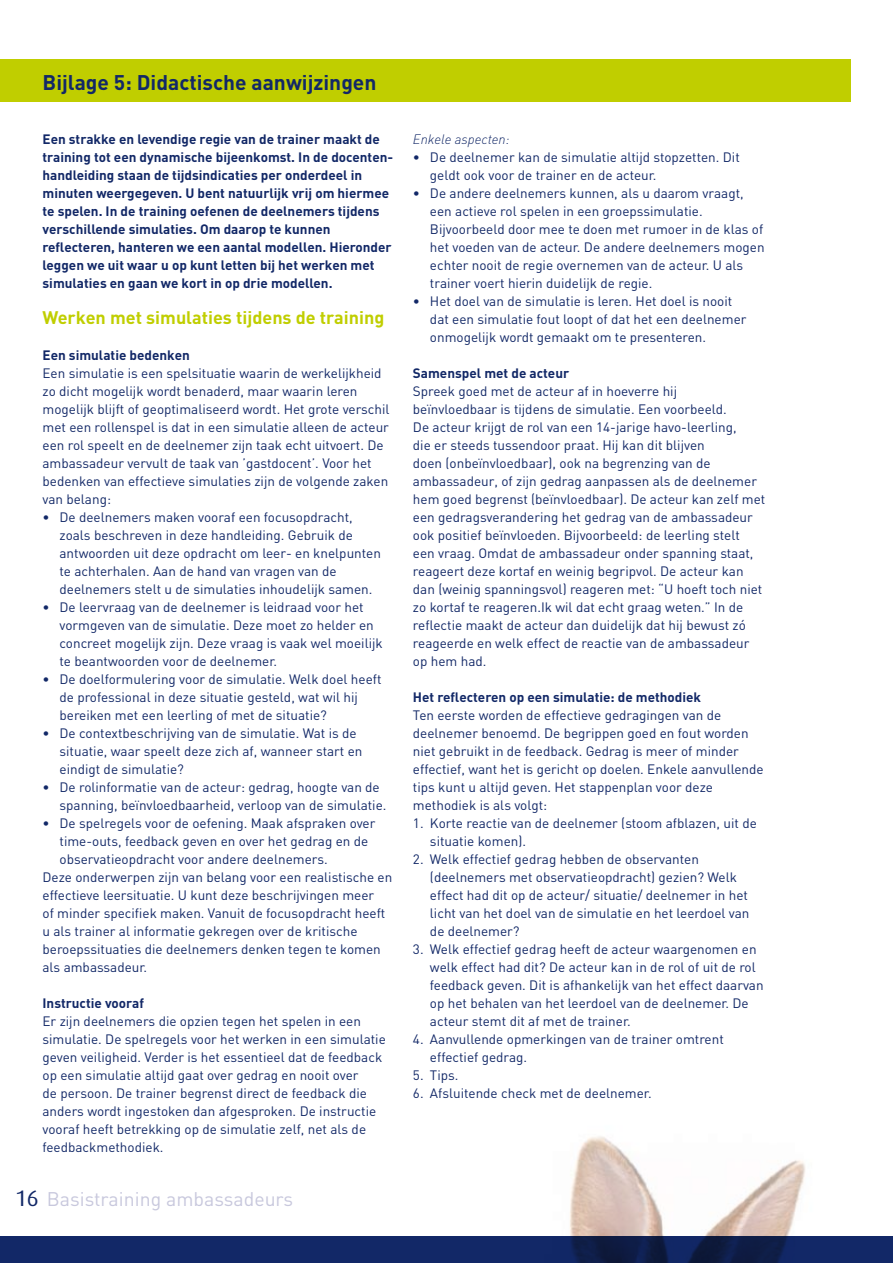
<style>
.page{position:relative;width:893px;height:1263px;background:#fff}
.page>*{position:absolute;margin:0;border:0;box-sizing:border-box;transform-origin:0 0}
.t1{font:700 21px "DIN";color:#122867}
.t2{font:19.5px "DIN";color:#c8c8dd}
.t3{font:700 18px "DIN";color:#c0ce00}
.t4{font:13.5px/18px "DIN";color:#122867}
.t5{font:700 13.5px/18px "DIN";color:#122867}
.t6{font:italic 300 13.5px "DIN";color:#122867}
.s1{font-family:"Dax";font-size:22.5px;color:#122867}
</style>
<div class="page">
<img style="left:570px;top:1136px;width:235px;height:100px">
<div style="left:0;top:60px;width:850px;height:42px;background:#c0ce00"></div>
<svg style="left:0;top:1236px;width:893px;height:27px;background:#11255f"></svg>
<h1 class="t1" style="left:43px;top:69px;width:335px">Bijlage 5: Didactische aanwijzingen</h1>
<p class="t5" style="left:43px;top:130px;width:351px">Een strakke en levendige regie van de trainer maakt de training tot een dynamische bijeenkomst. In de docenten&shy;handleiding staan de tijdsindicaties per onderdeel in minuten weergegeven. U bent natuurlijk vrij om hiermee te spelen. In de training oefenen de deelnemers tijdens verschillende simulaties. Om daarop te kunnen reflecteren, hanteren we een aantal modellen. Hieronder leggen we uit waar u op kunt letten bij het werken met simulaties en gaan we kort in op drie modellen.</p>
<h3 class="t3" style="left:43px;top:306px;width:343px">Werken met simulaties tijdens de training</h3>
<p class="t5" style="left:43px;top:346px;width:149px">Een simulatie bedenken</p>
<p class="t4" style="left:43px;top:364px;width:349px">Een simulatie is een spelsituatie waarin de werkelijkheid zo dicht mogelijk wordt benaderd, maar waarin leren mogelijk blijft of geoptimaliseerd wordt. Het grote verschil met een rollenspel is dat in een simulatie alleen de acteur een rol speelt en de deelnemer zijn taak echt uitvoert. De ambassadeur vervult de taak van ’gastdocent’. Voor het bedenken van effectieve simulaties zijn de volgende zaken van belang:</p>
<p class="t4" style="left:60px;top:508px;width:323px;text-indent:-17px">• De deelnemers maken vooraf een focusopdracht, zoals beschreven in deze handleiding. Gebruik de antwoorden uit deze opdracht om leer- en knelpunten te achterhalen. Aan de hand van vragen van de deelnemers stelt u de simulaties inhoudelijk samen.</p>
<p class="t4" style="left:60px;top:598px;width:325px;text-indent:-17px">• De leervraag van de deelnemer is leidraad voor het vormgeven van de simulatie. Deze moet zo helder en concreet mogelijk zijn. Deze vraag is vaak wel moeilijk te beantwoorden voor de deelnemer.</p>
<p class="t4" style="left:60px;top:670px;width:324px;text-indent:-17px">• De doelformulering voor de simulatie. Welk doel heeft de professional in deze situatie gesteld, wat wil hij bereiken met een leerling of met de situatie?</p>
<p class="t4" style="left:60px;top:724px;width:304px;text-indent:-17px">• De contextbeschrijving van de simulatie. Wat is de situatie, waar speelt deze zich af, wanneer start en eindigt de simulatie?</p>
<p class="t4" style="left:60px;top:778px;width:328px;text-indent:-17px">• De rolinformatie van de acteur: gedrag, hoogte van de spanning, beïnvloedbaarheid, verloop van de simulatie.</p>
<p class="t4" style="left:43px;top:814px;width:334px">• De spelregels voor de oefening. Maak afspraken over</p>
<p class="t4" style="left:60px;top:832px;width:310px">time-outs, feedback geven en over het gedrag en de</p>
<p class="t4" style="left:60px;top:850px;width:270px">observatieopdracht voor andere deelnemers.</p>
<p class="t4" style="left:43px;top:868px;width:351px">Deze onderwerpen zijn van belang voor een realistische en</p>
<p class="t4" style="left:43px;top:886px;width:333px">effectieve leersituatie. U kunt deze beschrijvingen meer</p>
<p class="t4" style="left:43px;top:904px;width:344px">of minder specifiek maken. Vanuit de focusopdracht heeft</p>
<p class="t4" style="left:43px;top:922px;width:316px">u als trainer al informatie gekregen over de kritische</p>
<p class="t4" style="left:43px;top:940px;width:340px">beroepssituaties die deelnemers denken tegen te komen</p>
<p class="t4" style="left:43px;top:958px;width:106px">als ambassadeur.</p>
<p class="t5" style="left:43px;top:993px;width:103px">Instructie vooraf</p>
<p class="t4" style="left:43px;top:1012px;width:345px">Er zijn deelnemers die opzien tegen het spelen in een simulatie. De spelregels voor het werken in een simulatie geven veiligheid. Verder is het essentieel dat de feedback op een simulatie altijd gaat over gedrag en nooit over<br>de persoon. De trainer begrenst direct de feedback die anders wordt ingestoken dan afgesproken. De instructie vooraf heeft betrekking op de simulatie zelf, net als de feedbackmethodiek.</p>
<h2 class="t2" style="left:15px;top:1187px;width:280px"><span class="s1">16</span> Basistraining ambassadeurs</h2>
<p class="t6" style="left:413px;top:131px;width:98px">Enkele aspecten:</p>
<p class="t4" style="left:430px;top:148px;width:311px;text-indent:-17px">• De deelnemer kan de simulatie altijd stopzetten. Dit geldt ook voor de trainer en de acteur.</p>
<p class="t4" style="left:430px;top:184px;width:336px;text-indent:-17px">• De andere deelnemers kunnen, als u daarom vraagt, een actieve rol spelen in een groepssimulatie.<br>Bijvoorbeeld door mee te doen met rumoer in de klas of het voeden van de acteur. De andere deelnemers mogen echter nooit de regie overnemen van de acteur. U als trainer voert hierin duidelijk de regie.</p>
<p class="t4" style="left:430px;top:292px;width:318px;text-indent:-17px">• Het doel van de simulatie is leren. Het doel is nooit dat een simulatie fout loopt of dat het een deelnemer onmogelijk wordt gemaakt om te presenteren.</p>
<p class="t5" style="left:413px;top:363px;width:158px">Samenspel met de acteur</p>
<p class="t4" style="left:413px;top:382px;width:354px">Spreek goed met de acteur af in hoeverre hij<br>beïnvloedbaar is tijdens de simulatie. Een voorbeeld.<br>De acteur krijgt de rol van een 14-jarige havo-leerling,<br>die er steeds tussendoor praat. Hij kan dit blijven<br>doen (onbeïnvloedbaar), ook na begrenzing van de ambassadeur, of zijn gedrag aanpassen als de deelnemer hem goed begrenst (beïnvloedbaar). De acteur kan zelf met een gedragsverandering het gedrag van de ambassadeur ook positief beïnvloeden. Bijvoorbeeld: de leerling stelt<br>een vraag. Omdat de ambassadeur onder spanning staat, reageert deze kortaf en weinig begripvol. De acteur kan dan (weinig spanningsvol) reageren met: “U hoeft toch niet zo kortaf te reageren.Ik wil dat echt graag weten.” In de reflectie maakt de acteur dan duidelijk dat hij bewust zó reageerde en welk effect de reactie van de ambassadeur op hem had.</p>
<p class="t5" style="left:413px;top:687px;width:290px">Het reflecteren op een simulatie: de methodiek</p>
<p class="t4" style="left:413px;top:706px;width:352px">Ten eerste worden de effectieve gedragingen van de deelnemer benoemd. De begrippen goed en fout worden niet gebruikt in de feedback. Gedrag is meer of minder effectief, want het is gericht op doelen. Enkele aanvullende tips kunt u altijd geven. Het stappenplan voor deze methodiek is als volgt:</p>
<p class="t4" style="left:430px;top:814px;width:328px;text-indent:-17px">1. Korte reactie van de deelnemer (stoom afblazen, uit de situatie komen).</p>
<p class="t4" style="left:430px;top:850px;width:321px;text-indent:-17px">2. Welk effectief gedrag hebben de observanten (deelnemers met observatieopdracht) gezien? Welk effect had dit op de acteur/ situatie/ deelnemer in het licht van het doel van de simulatie en het leerdoel van de deelnemer?</p>
<p class="t4" style="left:430px;top:940px;width:335px;text-indent:-17px">3. Welk effectief gedrag heeft de acteur waargenomen en welk effect had dit? De acteur kan in de rol of uit de rol feedback geven. Dit is afhankelijk van het effect daarvan op het behalen van het leerdoel van de deelnemer. De acteur stemt dit af met de trainer.</p>
<p class="t4" style="left:430px;top:1030px;width:295px;text-indent:-17px">4. Aanvullende opmerkingen van de trainer omtrent effectief gedrag.</p>
<p class="t4" style="left:413px;top:1065px;width:47px">5. Tips.</p>
<p class="t4" style="left:413px;top:1083px;width:240px">6. Afsluitende check met de deelnemer.</p>
</div>
